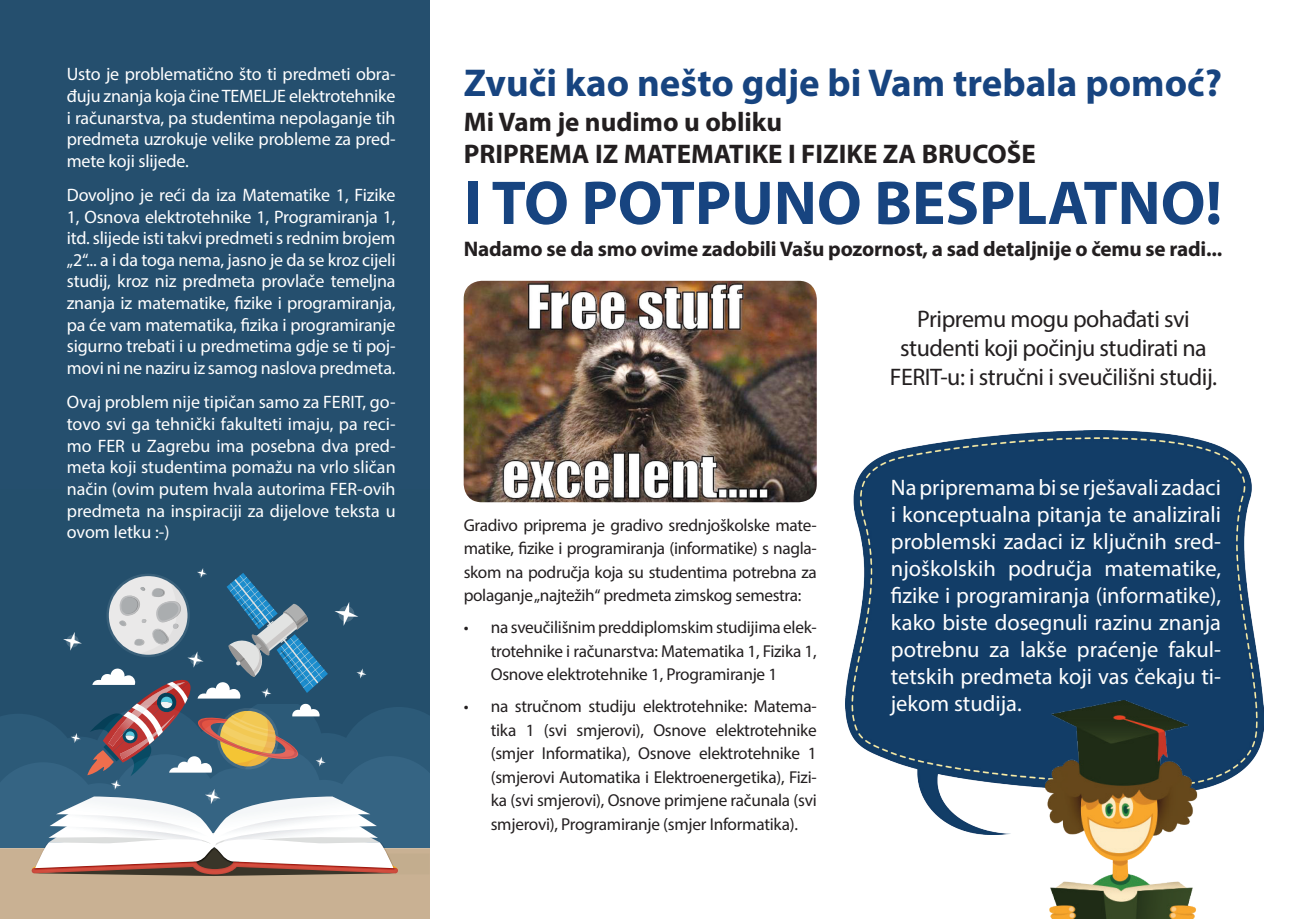
<style>
.page{position:relative;width:1289px;height:919px;background:#fff}
.page>*{position:absolute;margin:0;border:0;box-sizing:border-box;transform-origin:0 0}
.t1{font:700 62.4px "Myriad Pro";color:#174480}
.t2{font:700 38.85px "Myriad Pro";color:#174480}
.t3{font:700 27px/32.4px "Myriad Pro";color:#231f20}
.t4{font:24px/28.8px "Myriad Pro";letter-spacing:-.02em;color:#231f20;text-align:center}
.t5{font:22.5px/27px "Myriad Pro";color:#fff;text-align:justify}
.t6{font:700 21.15px "Myriad Pro";letter-spacing:-.01em;color:#231f20}
.t7{font:18px/21.6px "Myriad Pro";letter-spacing:-.01em;color:#fff;text-align:justify}
.t8{font:17.25px/23.4px "Myriad Pro";letter-spacing:-.015em;color:#231f20;text-align:justify}
</style>
<div class="page">
<img style="left:845px;top:430px;width:418px;height:404px">
<div style="left:0;top:0;width:429px;height:506px;background:#254f6e"></div>
<div style="left:0;top:489px;width:429px;height:429px;background:#244f6c"></div>
<div style="left:0;top:848px;width:429px;height:70px;background:#c9b193"></div>
<svg style="left:0;top:568px;width:429px;height:307px"></svg>
<img style="left:463px;top:281px;width:353px;height:221px">
<img style="left:1045px;top:700px;width:152px;height:218px">
<p class="t7" style="left:67px;top:63px;width:330px">Usto je problematično što ti predmeti obra&shy;đuju znanja koja čine TEMELJE elektrotehnike i računarstva, pa studentima nepolaganje tih predmeta uzrokuje velike probleme za pred&shy;mete koji slijede.</p>
<p class="t7" style="left:67px;top:184px;width:330px">Dovoljno je reći da iza Matematike 1, Fizike 1, Osnova elektrotehnike 1, Programiranja 1, itd. slijede isti takvi predmeti s rednim brojem „2“... a i da toga nema, jasno je da se kroz cijeli studij, kroz niz predmeta provlače temeljna znanja iz matematike, fizike i programiranja, pa će vam matematika, fizika i programiranje sigurno trebati i u predmetima gdje se ti poj&shy;movi ni ne naziru iz samog naslova predmeta.</p>
<p class="t7" style="left:67px;top:391px;width:330px">Ovaj problem nije tipičan samo za FERIT, go&shy;tovo svi ga tehnički fakulteti imaju, pa reci&shy;mo FER u Zagrebu ima posebna dva pred&shy;meta koji studentima pomažu na vrlo sličan način (ovim putem hvala autorima FER-ovih predmeta na inspiraciji za dijelove teksta u ovom letku :-)</p>
<h2 class="t2" style="left:463px;top:58px;width:760px">Zvuči kao nešto gdje bi Vam trebala pomoć?</h2>
<h3 class="t3" style="left:463px;top:105px;width:573px">Mi Vam je nudimo u obliku<br>PRIPREMA IZ MATEMATIKE I FIZIKE ZA BRUCOŠE</h3>
<h1 class="t1" style="left:463px;top:162px;width:760px">I TO POTPUNO BESPLATNO!</h1>
<p class="t6" style="left:463px;top:235px;width:760px">Nadamo se da smo ovime zadobili Vašu pozornost, a sad detaljnije o čemu se radi...</p>
<p class="t8" style="left:463px;top:513px;width:354px">Gradivo priprema je gradivo srednjoškolske mate&shy;matike, fizike i programiranja (informatike) s nagla&shy;skom na područja koja su studentima potrebna za polaganje „najtežih“ predmeta zimskog semestra:</p>
<p class="t8" style="left:490px;top:615px;width:327px;text-indent:-27px">• na sveučilišnim preddiplomskim studijima elek&shy;trotehnike i računarstva: Matematika 1, Fizika 1, Osnove elektrotehnike 1, Programiranje 1</p>
<p class="t8" style="left:490px;top:694px;width:327px;text-indent:-27px">• na stručnom studiju elektrotehnike: Matema&shy;tika 1 (svi smjerovi), Osnove elektrotehnike (smjer Informatika), Osnove elektrotehnike 1 (smjerovi Automatika i Elektroenergetika), Fizi&shy;ka (svi smjerovi), Osnove primjene računala (svi smjerovi), Programiranje (smjer Informatika).</p>
<h3 class="t4" style="left:889px;top:304px;width:329px">Pripremu mogu pohađati svi studenti koji počinju studirati na<br>FERIT-u: i stručni i sveučilišni studij.</h3>
<p class="t5" style="left:890px;top:474px;width:332px">Na pripremama bi se rješavali zadaci i konceptualna pitanja te analizirali problemski zadaci iz ključnih sred&shy;njoškolskih područja matematike, fizike i programiranja (informatike), kako biste dosegnuli razinu znanja potrebnu za lakše praćenje fakul&shy;tetskih predmeta koji vas čekaju ti&shy;jekom studija.</p>
</div>
